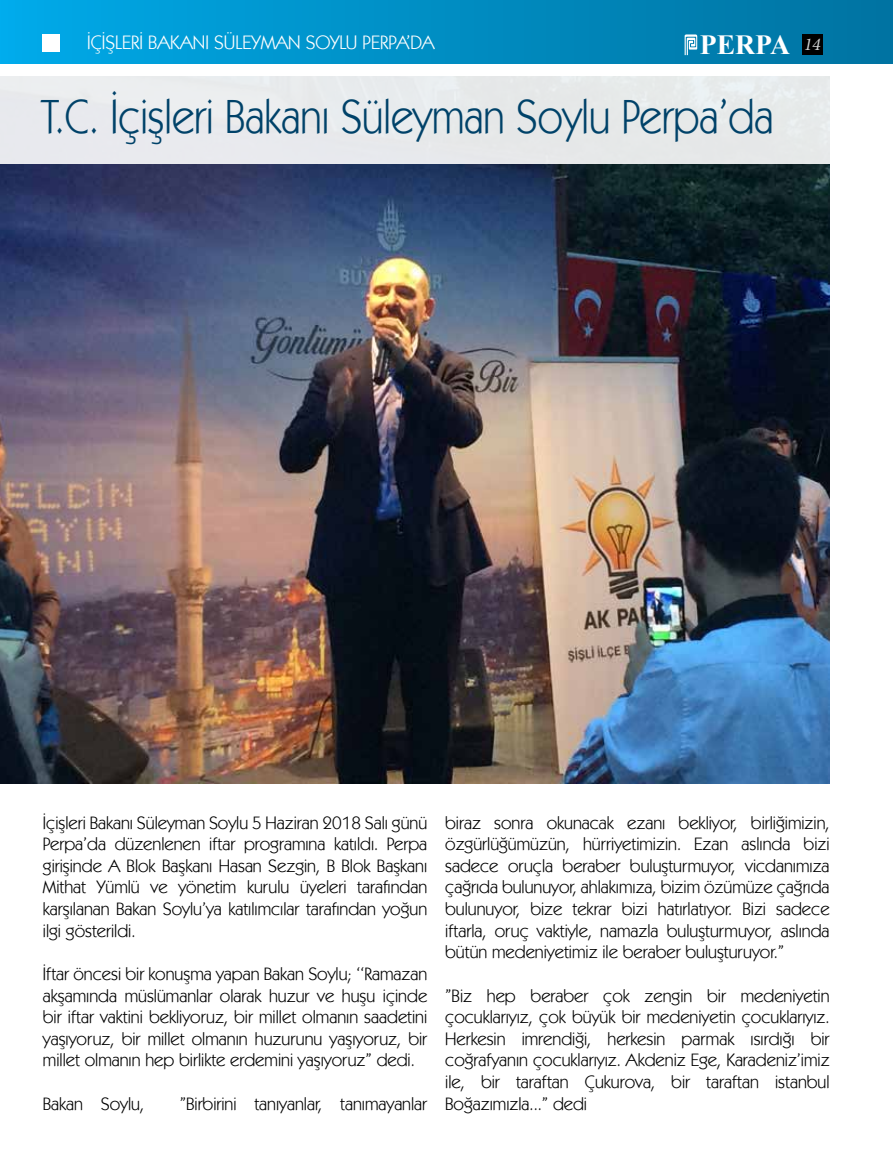
<style>
.page{position:relative;width:893px;height:1149px;background:#fff}
.page>*{position:absolute;margin:0;border:0;box-sizing:border-box;transform-origin:0 0}
.t1{font:48px "Kabel IT Cby BT";color:#004269;scale:.9 1}
.t2{font:700 27.75px "Times New Roman";color:#fff}
.t3{font:19.5px "Kabel IT Cby BT";color:#fff}
.t4{font:18px/21.6px "Kabel IT Cby BT";color:#000;text-align:justify}
.s1{font-family:"Minion Pro";font-weight:400;font-style:italic;font-size:18px;color:#d1d3d4}
</style>
<div class="page">
<div style="left:0;top:0;width:893px;height:64px;background:linear-gradient(to right,#01aae8,#00719e)"></div>
<div style="left:43px;top:34px;width:17px;height:17px;background:#fff"></div>
<svg style="left:685px;top:34px;width:12px;height:21px"></svg>
<div style="left:802px;top:34px;width:20px;height:20px;background:#000"></div>
<img style="left:0;top:164px;width:829px;height:619px">
<div style="left:0;top:76px;width:830px;height:88px;background:#e8e9ec"></div>
<p class="t3" style="left:87px;top:30px;width:349px">İÇİŞLERİ BAKANI SÜLEYMAN SOYLU PERPA’DA</p>
<h2 class="t2" style="left:700px;top:25px;width:122px">PERPA <span class="s1">14</span></h2>
<h1 class="t1" style="left:41px;top:87px;width:816px">T.C. İçişleri Bakanı Süleyman Soylu Perpa’da</h1>
<p class="t4" style="left:43px;top:811px;width:386px">İçişleri Bakanı Süleyman Soylu 5 Haziran 2018 Salı günü Perpa’da düzenlenen iftar programına katıldı. Perpa girişinde A Blok Başkanı Hasan Sezgin, B Blok Başkanı Mithat Yümlü ve yönetim kurulu üyeleri tarafından karşılanan Bakan Soylu’ya katılımcılar tarafından yoğun ilgi gösterildi.</p>
<p class="t4" style="left:43px;top:962px;width:386px">İftar öncesi bir konuşma yapan Bakan Soylu; ‘‘Ramazan akşamında müslümanlar olarak huzur ve huşu içinde bir iftar vaktini bekliyoruz, bir millet olmanın saadetini yaşıyoruz, bir millet olmanın huzurunu yaşıyoruz, bir millet olmanın hep birlikte erdemini yaşıyoruz” dedi.</p>
<p class="t4" style="left:43px;top:1091px;width:103px">Bakan Soylu,</p>
<p class="t4" style="left:180px;top:1091px;width:249px">”Birbirini tanıyanlar, tanımayanlar</p>
<p class="t4" style="left:445px;top:811px;width:386px">biraz sonra okunacak ezanı bekliyor, birliğimizin, özgürlüğümüzün, hürriyetimizin. Ezan aslında bizi sadece oruçla beraber buluşturmuyor, vicdanımıza çağrıda bulunuyor, ahlakımıza, bizim özümüze çağrıda bulunuyor, bize tekrar bizi hatırlatıyor. Bizi sadece iftarla, oruç vaktiyle, namazla buluşturmuyor, aslında bütün medeniyetimiz ile beraber buluşturuyor.”</p>
<p class="t4" style="left:445px;top:983px;width:386px">”Biz hep beraber çok zengin bir medeniyetin çocuklarıyız, çok büyük bir medeniyetin çocuklarıyız.<br>Herkesin imrendiği, herkesin parmak ısırdığı bir coğrafyanın çocuklarıyız. Akdeniz Ege, Karadeniz’imiz ile, bir taraftan Çukurova, bir taraftan istanbul Boğazımızla...” dedi</p>
</div>
